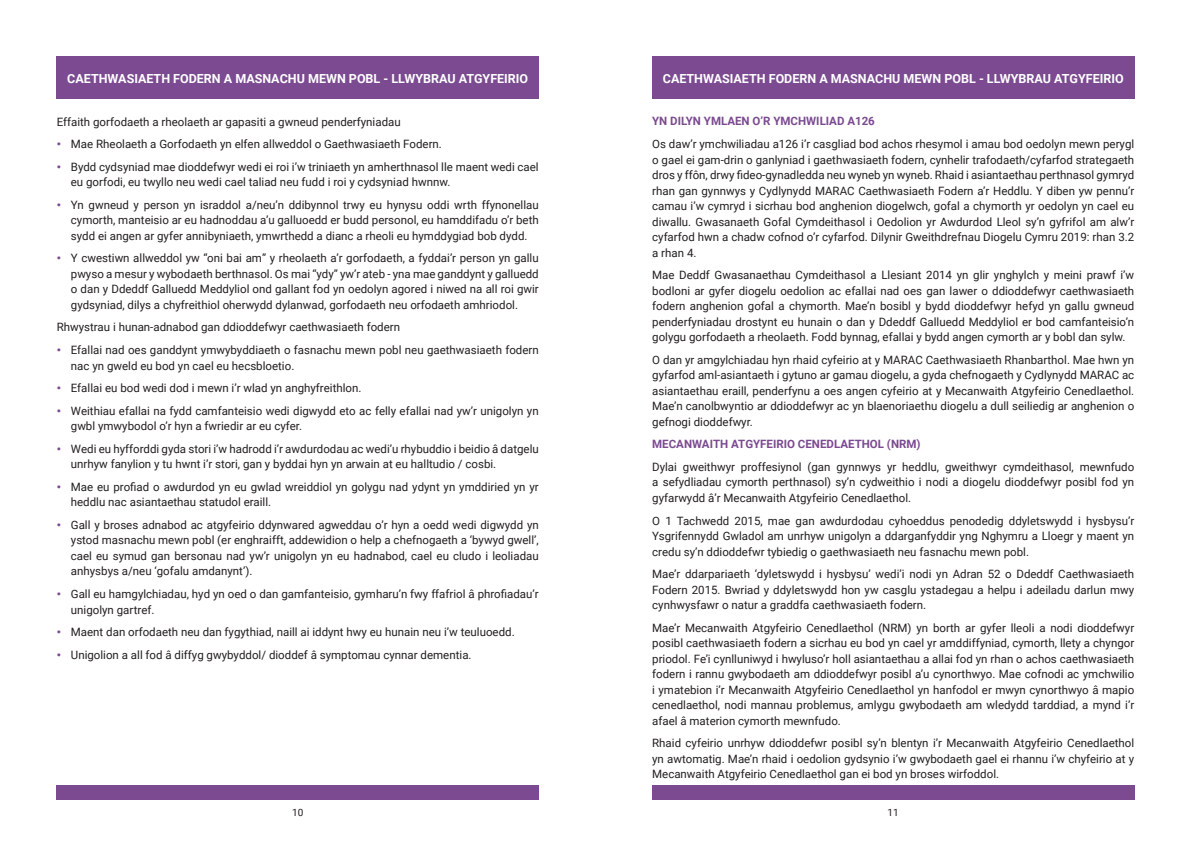
<style>
.page{position:relative;width:1191px;height:842px;background:#fff}
.page>*{position:absolute;margin:0;border:0;box-sizing:border-box;transform-origin:0 0}
.t1{font:700 12.5px "Roboto";color:#fff}
.t2{font:11.5px/15.5px "Roboto";color:#231f20;text-align:justify}
.t3{font:700 11.5px "Roboto";color:#7b4a91}
.t4{font:10px "Roboto";color:#231f20}
.s1{font-weight:900;color:#7b4a91}
</style>
<div class="page">
<div style="left:57px;top:57px;width:482px;height:42px;background:#7b4a91"></div>
<div style="left:652px;top:57px;width:482px;height:42px;background:#7b4a91"></div>
<div style="left:57px;top:785px;width:482px;height:14px;background:#7b4a91"></div>
<div style="left:652px;top:785px;width:482px;height:14px;background:#7b4a91"></div>
<p class="t1" style="left:67px;top:69px;width:462px">CAETHWASIAETH FODERN A MASNACHU MEWN POBL - LLWYBRAU ATGYFEIRIO</p>
<p class="t1" style="left:663px;top:69px;width:462px">CAETHWASIAETH FODERN A MASNACHU MEWN POBL - LLWYBRAU ATGYFEIRIO</p>
<p class="t2" style="left:57px;top:113px;width:345px">Effaith gorfodaeth a rheolaeth ar gapasiti a gwneud penderfyniadau</p>
<p class="t2" style="left:57px;top:136px;width:387px"><span class="s1">ꞏ</span> Mae Rheolaeth a Gorfodaeth yn elfen allweddol o Gaethwasiaeth Fodern.</p>
<p class="t2" style="left:71px;top:158px;width:469px;text-indent:-14px"><span class="s1">ꞏ</span> Bydd cydsyniad mae dioddefwyr wedi ei roi i’w triniaeth yn amherthnasol lle maent wedi cael eu gorfodi, eu twyllo neu wedi cael taliad neu fudd i roi y cydsyniad hwnnw.</p>
<p class="t2" style="left:71px;top:196px;width:469px;text-indent:-14px"><span class="s1">ꞏ</span> Yn gwneud y person yn israddol a/neu’n ddibynnol trwy eu hynysu oddi wrth ffynonellau cymorth, manteisio ar eu hadnoddau a’u galluoedd er budd personol, eu hamddifadu o’r beth sydd ei angen ar gyfer annibyniaeth, ymwrthedd a dianc a rheoli eu hymddygiad bob dydd.</p>
<p class="t2" style="left:71px;top:250px;width:469px;text-indent:-14px"><span class="s1">ꞏ</span> Y cwestiwn allweddol yw “oni bai am” y rheolaeth a’r gorfodaeth, a fyddai’r person yn gallu pwyso a mesur y wybodaeth berthnasol. Os mai “ydy” yw’r ateb - yna mae ganddynt y galluedd o dan y Ddeddf Galluedd Meddyliol ond gallant fod yn oedolyn agored i niwed na all roi gwir gydsyniad, dilys a chyfreithiol oherwydd dylanwad, gorfodaeth neu orfodaeth amhriodol.</p>
<p class="t2" style="left:57px;top:319px;width:345px">Rhwystrau i hunan-adnabod gan ddioddefwyr caethwasiaeth fodern</p>
<p class="t2" style="left:71px;top:342px;width:469px;text-indent:-14px"><span class="s1">ꞏ</span> Efallai nad oes ganddynt ymwybyddiaeth o fasnachu mewn pobl neu gaethwasiaeth fodern nac yn gweld eu bod yn cael eu hecsbloetio.</p>
<p class="t2" style="left:57px;top:380px;width:306px"><span class="s1">ꞏ</span> Efallai eu bod wedi dod i mewn i’r wlad yn anghyfreithlon.</p>
<p class="t2" style="left:71px;top:402px;width:469px;text-indent:-14px"><span class="s1">ꞏ</span> Weithiau efallai na fydd camfanteisio wedi digwydd eto ac felly efallai nad yw’r unigolyn yn gwbl ymwybodol o’r hyn a fwriedir ar eu cyfer.</p>
<p class="t2" style="left:71px;top:440px;width:469px;text-indent:-14px"><span class="s1">ꞏ</span> Wedi eu hyfforddi gyda stori i’w hadrodd i’r awdurdodau ac wedi’u rhybuddio i beidio â datgelu unrhyw fanylion y tu hwnt i’r stori, gan y byddai hyn yn arwain at eu halltudio / cosbi.</p>
<p class="t2" style="left:71px;top:479px;width:469px;text-indent:-14px"><span class="s1">ꞏ</span> Mae eu profiad o awdurdod yn eu gwlad wreiddiol yn golygu nad ydynt yn ymddiried yn yr heddlu nac asiantaethau statudol eraill.</p>
<p class="t2" style="left:71px;top:517px;width:469px;text-indent:-14px"><span class="s1">ꞏ</span> Gall y broses adnabod ac atgyfeirio ddynwared agweddau o’r hyn a oedd wedi digwydd yn ystod masnachu mewn pobl (er enghraifft, addewidion o help a chefnogaeth a ‘bywyd gwell’, cael eu symud gan bersonau nad yw’r unigolyn yn eu hadnabod, cael eu cludo i leoliadau anhysbys a/neu ‘gofalu amdanynt’).</p>
<p class="t2" style="left:71px;top:586px;width:469px;text-indent:-14px"><span class="s1">ꞏ</span> Gall eu hamgylchiadau, hyd yn oed o dan gamfanteisio, gymharu’n fwy ffafriol â phrofiadau’r unigolyn gartref.</p>
<p class="t2" style="left:57px;top:624px;width:459px"><span class="s1">ꞏ</span> Maent dan orfodaeth neu dan fygythiad, naill ai iddynt hwy eu hunain neu i’w teuluoedd.</p>
<p class="t2" style="left:57px;top:646px;width:416px"><span class="s1">ꞏ</span> Unigolion a all fod â diffyg gwybyddol/ dioddef â symptomau cynnar dementia.</p>
<p class="t3" style="left:652px;top:113px;width:224px">YN DILYN YMLAEN O’R YMCHWILIAD A126</p>
<p class="t2" style="left:652px;top:136px;width:483px">Os daw’r ymchwiliadau a126 i’r casgliad bod achos rhesymol i amau bod oedolyn mewn perygl o gael ei gam-drin o ganlyniad i gaethwasiaeth fodern, cynhelir trafodaeth/cyfarfod strategaeth dros y ffôn, drwy fideo-gynadledda neu wyneb yn wyneb. Rhaid i asiantaethau perthnasol gymryd rhan gan gynnwys y Cydlynydd MARAC Caethwasiaeth Fodern a’r Heddlu. Y diben yw pennu’r camau i’w cymryd i sicrhau bod anghenion diogelwch, gofal a chymorth yr oedolyn yn cael eu diwallu. Gwasanaeth Gofal Cymdeithasol i Oedolion yr Awdurdod Lleol sy’n gyfrifol am alw’r cyfarfod hwn a chadw cofnod o’r cyfarfod. Dilynir Gweithdrefnau Diogelu Cymru 2019: rhan 3.2 a rhan 4.</p>
<p class="t2" style="left:652px;top:267px;width:483px">Mae Deddf Gwasanaethau Cymdeithasol a Llesiant 2014 yn glir ynghylch y meini prawf i’w bodloni ar gyfer diogelu oedolion ac efallai nad oes gan lawer o ddioddefwyr caethwasiaeth fodern anghenion gofal a chymorth. Mae’n bosibl y bydd dioddefwyr hefyd yn gallu gwneud penderfyniadau drostynt eu hunain o dan y Ddeddf Galluedd Meddyliol er bod camfanteisio’n golygu gorfodaeth a rheolaeth. Fodd bynnag, efallai y bydd angen cymorth ar y bobl dan sylw.</p>
<p class="t2" style="left:652px;top:351px;width:483px">O dan yr amgylchiadau hyn rhaid cyfeirio at y MARAC Caethwasiaeth Rhanbarthol. Mae hwn yn gyfarfod aml-asiantaeth i gytuno ar gamau diogelu, a gyda chefnogaeth y Cydlynydd MARAC ac asiantaethau eraill, penderfynu a oes angen cyfeirio at y Mecanwaith Atgyfeirio Cenedlaethol.<br>Mae’n canolbwyntio ar ddioddefwyr ac yn blaenoriaethu diogelu a dull seiliedig ar anghenion o gefnogi dioddefwyr.</p>
<p class="t3" style="left:652px;top:436px;width:270px">MECANWAITH ATGYFEIRIO CENEDLAETHOL (NRM)</p>
<p class="t2" style="left:652px;top:459px;width:483px">Dylai gweithwyr proffesiynol (gan gynnwys yr heddlu, gweithwyr cymdeithasol, mewnfudo a sefydliadau cymorth perthnasol) sy’n cydweithio i nodi a diogelu dioddefwyr posibl fod yn gyfarwydd â’r Mecanwaith Atgyfeirio Cenedlaethol.</p>
<p class="t2" style="left:652px;top:512px;width:483px">O 1 Tachwedd 2015, mae gan awdurdodau cyhoeddus penodedig ddyletswydd i hysbysu’r Ysgrifennydd Gwladol am unrhyw unigolyn a ddarganfyddir yng Nghymru a Lloegr y maent yn credu sy’n ddioddefwr tybiedig o gaethwasiaeth neu fasnachu mewn pobl.</p>
<p class="t2" style="left:652px;top:566px;width:483px">Mae’r ddarpariaeth ‘dyletswydd i hysbysu’ wedi’i nodi yn Adran 52 o Ddeddf Caethwasiaeth Fodern 2015. Bwriad y ddyletswydd hon yw casglu ystadegau a helpu i adeiladu darlun mwy cynhwysfawr o natur a graddfa caethwasiaeth fodern.</p>
<p class="t2" style="left:652px;top:619px;width:483px">Mae’r Mecanwaith Atgyfeirio Cenedlaethol (NRM) yn borth ar gyfer lleoli a nodi dioddefwyr posibl caethwasiaeth fodern a sicrhau eu bod yn cael yr amddiffyniad, cymorth, llety a chyngor priodol. Fe’i cynlluniwyd i hwyluso’r holl asiantaethau a allai fod yn rhan o achos caethwasiaeth fodern i rannu gwybodaeth am ddioddefwyr posibl a’u cynorthwyo. Mae cofnodi ac ymchwilio i ymatebion i’r Mecanwaith Atgyfeirio Cenedlaethol yn hanfodol er mwyn cynorthwyo â mapio cenedlaethol, nodi mannau problemus, amlygu gwybodaeth am wledydd tarddiad, a mynd i’r afael â materion cymorth mewnfudo.</p>
<p class="t2" style="left:652px;top:735px;width:483px">Rhaid cyfeirio unrhyw ddioddefwr posibl sy’n blentyn i’r Mecanwaith Atgyfeirio Cenedlaethol yn awtomatig. Mae’n rhaid i oedolion gydsynio i’w gwybodaeth gael ei rhannu i’w chyfeirio at y Mecanwaith Atgyfeirio Cenedlaethol gan ei bod yn broses wirfoddol.</p>
<p class="t4" style="left:292px;top:805px;width:13px">10</p>
<p class="t4" style="left:887px;top:805px;width:13px">11</p>
</div>
